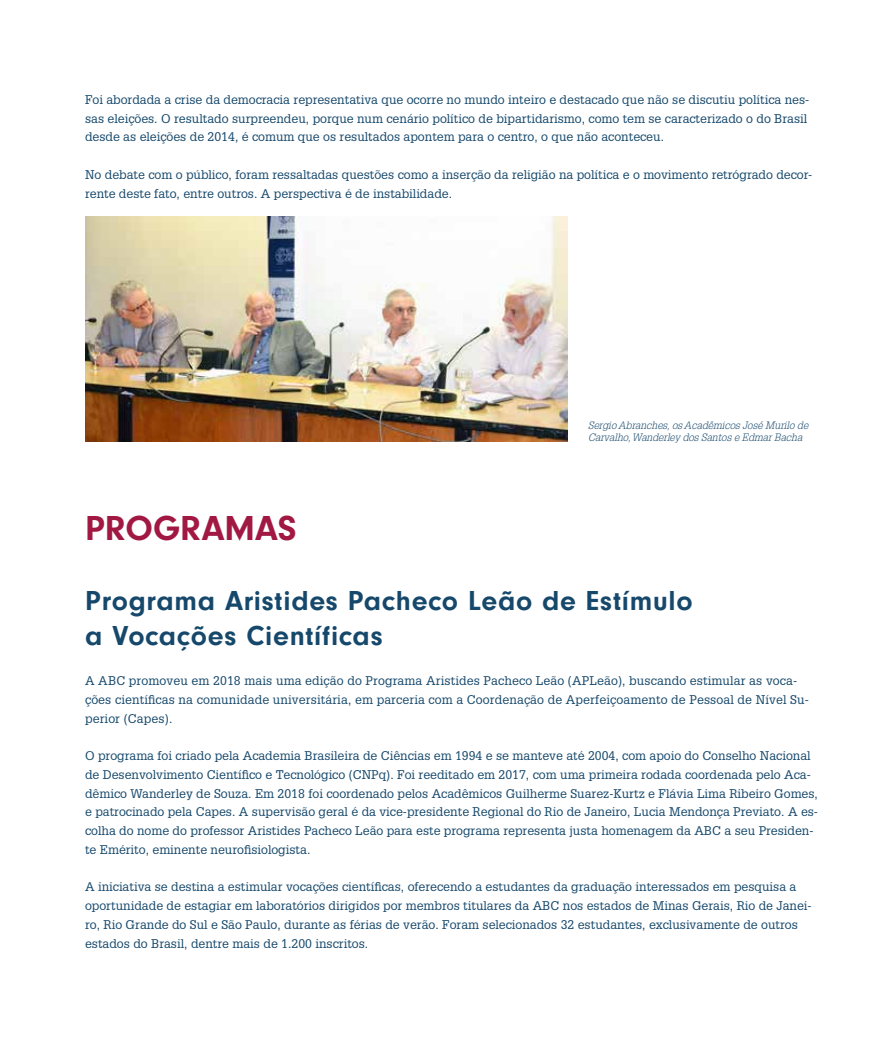
<style>
.page{position:relative;width:893px;height:1063px;background:#fff}
.page>*{position:absolute;margin:0;border:0;box-sizing:border-box;transform-origin:0 0}
.t1{font:700 36px "Neuzeit Gro";color:#a11843}
.t2{font:700 28.5px/34.2px "Neuzeit Gro";letter-spacing:.025em;color:#16486b}
.t3{font:12.3px/18.8px "Glypha LT Std";color:#16486b}
.t4{font:italic 300 10.5px/12px "Glypha LT Std";color:#16486b}
</style>
<div class="page">
<img style="left:85px;top:216px;width:482px;height:225px">
<p class="t3" style="left:85px;top:90px;width:726px">Foi abordada a crise da democracia representativa que ocorre no mundo inteiro e destacado que não se discutiu política nes&shy;sas eleições. O resultado surpreendeu, porque num cenário político de bipartidarismo, como tem se caracterizado o do Brasil desde as eleições de 2014, é comum que os resultados apontem para o centro, o que não aconteceu.</p>
<p class="t3" style="left:85px;top:165px;width:729px">No debate com o público, foram ressaltadas questões como a inserção da religião na política e o movimento retrógrado decor&shy;rente deste fato, entre outros. A perspectiva é de instabilidade.</p>
<h1 class="t1" style="left:85px;top:508px;width:213px">PROGRAMAS</h1>
<p class="t4" style="left:588px;top:420px;width:222px">Sergio Abranches, os Acadêmicos José Murilo de<br>Carvalho, Wanderley dos Santos e Edmar Bacha</p>
<h2 class="t2" style="left:85px;top:584px;width:609px">Programa Aristides Pacheco Leão de Estímulo a Vocações Científicas</h2>
<p class="t3" style="left:85px;top:671px;width:725px">A ABC promoveu em 2018 mais uma edição do Programa Aristides Pacheco Leão (APLeão), buscando estimular as voca&shy;ções científicas na comunidade universitária, em parceria com a Coordenação de Aperfeiçoamento de Pessoal de Nível Su&shy;perior (Capes).</p>
<p class="t3" style="left:85px;top:746px;width:734px">O programa foi criado pela Academia Brasileira de Ciências em 1994 e se manteve até 2004, com apoio do Conselho Nacional de Desenvolvimento Científico e Tecnológico (CNPq). Foi reeditado em 2017, com uma primeira rodada coordenada pelo Aca&shy;dêmico Wanderley de Souza. Em 2018 foi coordenado pelos Acadêmicos Guilherme Suarez-Kurtz e Flávia Lima Ribeiro Gomes, e patrocinado pela Capes. A supervisão geral é da vice-presidente Regional do Rio de Janeiro, Lucia Mendonça Previato. A es&shy;colha do nome do professor Aristides Pacheco Leão para este programa representa justa homenagem da ABC a seu Presiden&shy;te Emérito, eminente neurofisiologista.</p>
<p class="t3" style="left:85px;top:877px;width:728px">A iniciativa se destina a estimular vocações científicas, oferecendo a estudantes da graduação interessados em pesquisa a oportunidade de estagiar em laboratórios dirigidos por membros titulares da ABC nos estados de Minas Gerais, Rio de Janei&shy;ro, Rio Grande do Sul e São Paulo, durante as férias de verão. Foram selecionados 32 estudantes, exclusivamente de outros estados do Brasil, dentre mais de 1.200 inscritos.</p>
</div>
